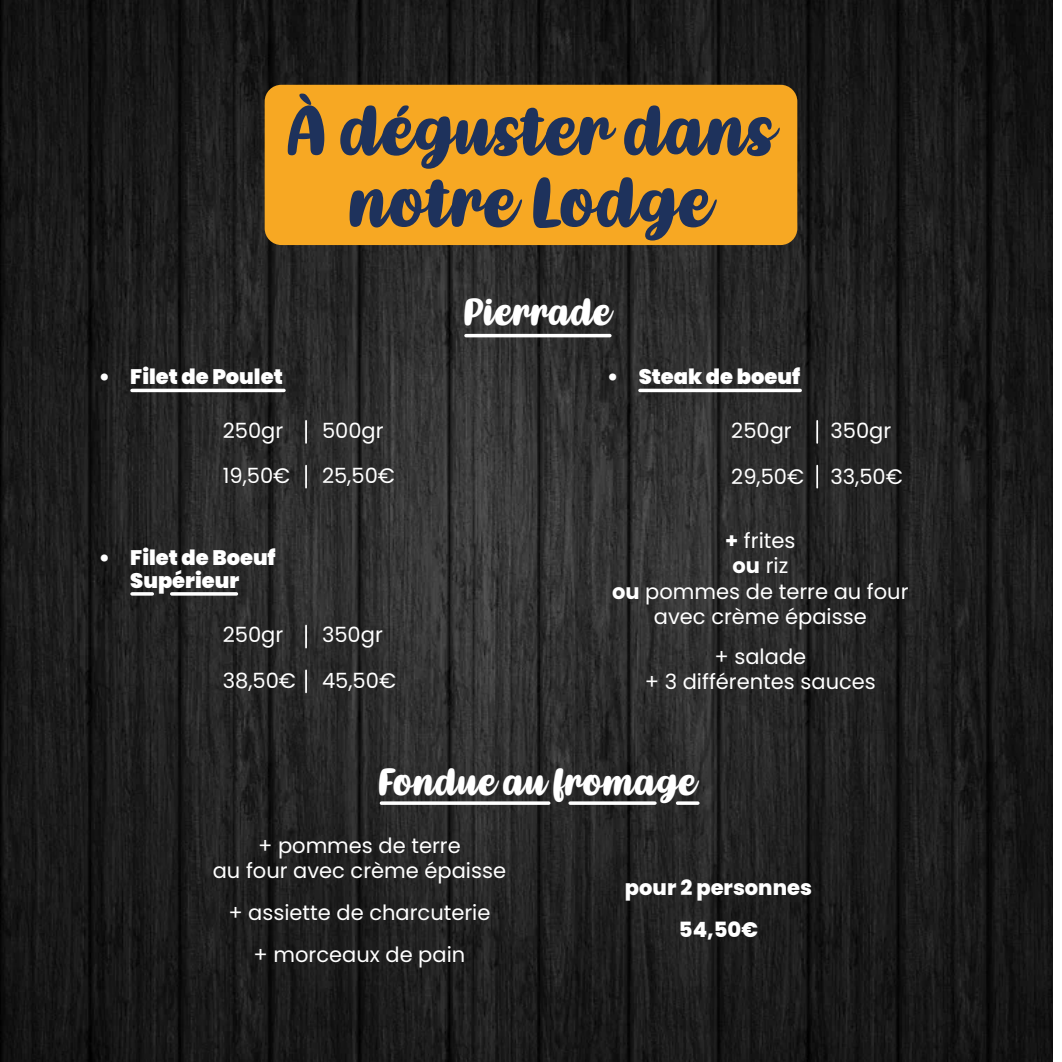
<style>
.page{position:relative;width:1062px;height:1062px;background:#fff}
.page>*{position:absolute;margin:0;border:0;box-sizing:border-box;transform-origin:0 0}
.t1{font:64.75px/71.8px "Kathen";color:#1e325c;text-align:center}
.t2{font:35px "Kathen";color:#fff}
.t3{font:21px/25.2px "Poppins";color:#fff;text-align:center}
.t4{font:900 21px/22.8px "Poppins";color:#fff;text-align:center}
.t5{font:800 21px "Poppins";color:#fff}
.s1{font-weight:700}
</style>
<div class="page">
<img style="left:0;top:0;width:1052px;height:1062px">
<div style="left:265px;top:85px;width:532px;height:160px;background:#f7a823;border-radius:17px"></div>
<hr style="left:466px;top:334px;width:144px;height:3px;background:#fff">
<svg style="left:381px;top:801px;width:168px;height:4px"></svg>
<svg style="left:570px;top:801px;width:85px;height:4px"></svg>
<svg style="left:677px;top:801px;width:21px;height:4px"></svg>
<hr style="left:132px;top:592px;width:20px;height:3px;background:#fff">
<hr style="left:172px;top:592px;width:64px;height:3px;background:#fff">
<hr style="left:640px;top:389px;width:160px;height:3px;background:#fff">
<hr style="left:305px;top:421px;width:2px;height:22px;background:#fff">
<hr style="left:305px;top:465px;width:2px;height:23px;background:#fff">
<hr style="left:132px;top:389px;width:152px;height:3px;background:#fff">
<hr style="left:816px;top:421px;width:2px;height:22px;background:#fff">
<hr style="left:816px;top:465px;width:2px;height:23px;background:#fff">
<hr style="left:305px;top:625px;width:2px;height:22px;background:#fff">
<hr style="left:305px;top:670px;width:2px;height:22px;background:#fff">
<p class="t1" style="left:286px;top:95px;width:490px">À déguster dans notre Lodge</p>
<p class="t4" style="left:99px;top:365px;width:186px">• Filet de Poulet</p>
<p class="t3" style="left:223px;top:418px;width:62px">250gr</p>
<p class="t3" style="left:322px;top:418px;width:63px">500gr</p>
<p class="t3" style="left:223px;top:463px;width:69px">19,50€</p>
<p class="t3" style="left:322px;top:463px;width:74px">25,50€</p>
<p class="t4" style="left:99px;top:547px;width:178px">• Filet de Boeuf<br>Supérieur</p>
<p class="t3" style="left:223px;top:622px;width:62px">250gr</p>
<p class="t3" style="left:223px;top:612px;width:175px;line-height:45.5px;text-align:left;text-indent:99px">350gr<br>38,50€ 45,50€</p>
<p class="t2" style="left:463px;top:293px;width:150px">Pierrade</p>
<p class="t4" style="left:607px;top:365px;width:194px">• Steak de boeuf</p>
<p class="t3" style="left:731px;top:418px;width:62px">250gr</p>
<p class="t3" style="left:830px;top:418px;width:62px">350gr</p>
<p class="t3" style="left:731px;top:464px;width:74px">29,50€</p>
<p class="t3" style="left:830px;top:464px;width:74px">33,50€</p>
<p class="t3" style="left:725px;top:528px;width:72px"><span class="s1">+</span> frites</p>
<p class="t3" style="left:612px;top:553px;width:298px"><span class="s1">ou</span> riz<br><span class="s1">ou</span> pommes de terre au four avec crème épaisse</p>
<p class="t3" style="left:714px;top:644px;width:93px">+ salade</p>
<p class="t3" style="left:645px;top:669px;width:232px">+ 3 différentes sauces</p>
<p class="t2" style="left:377px;top:762px;width:320px">Fondue au fromage</p>
<p class="t3" style="left:213px;top:833px;width:295px">+ pommes de terre<br>au four avec crème épaisse</p>
<p class="t3" style="left:228px;top:892px;width:264px;line-height:42px">+ assiette de charcuterie + morceaux de pain</p>
<p class="t5" style="left:625px;top:875px;width:188px">pour 2 personnes</p>
<p class="t5" style="left:679px;top:917px;width:81px">54,50€</p>
</div>
